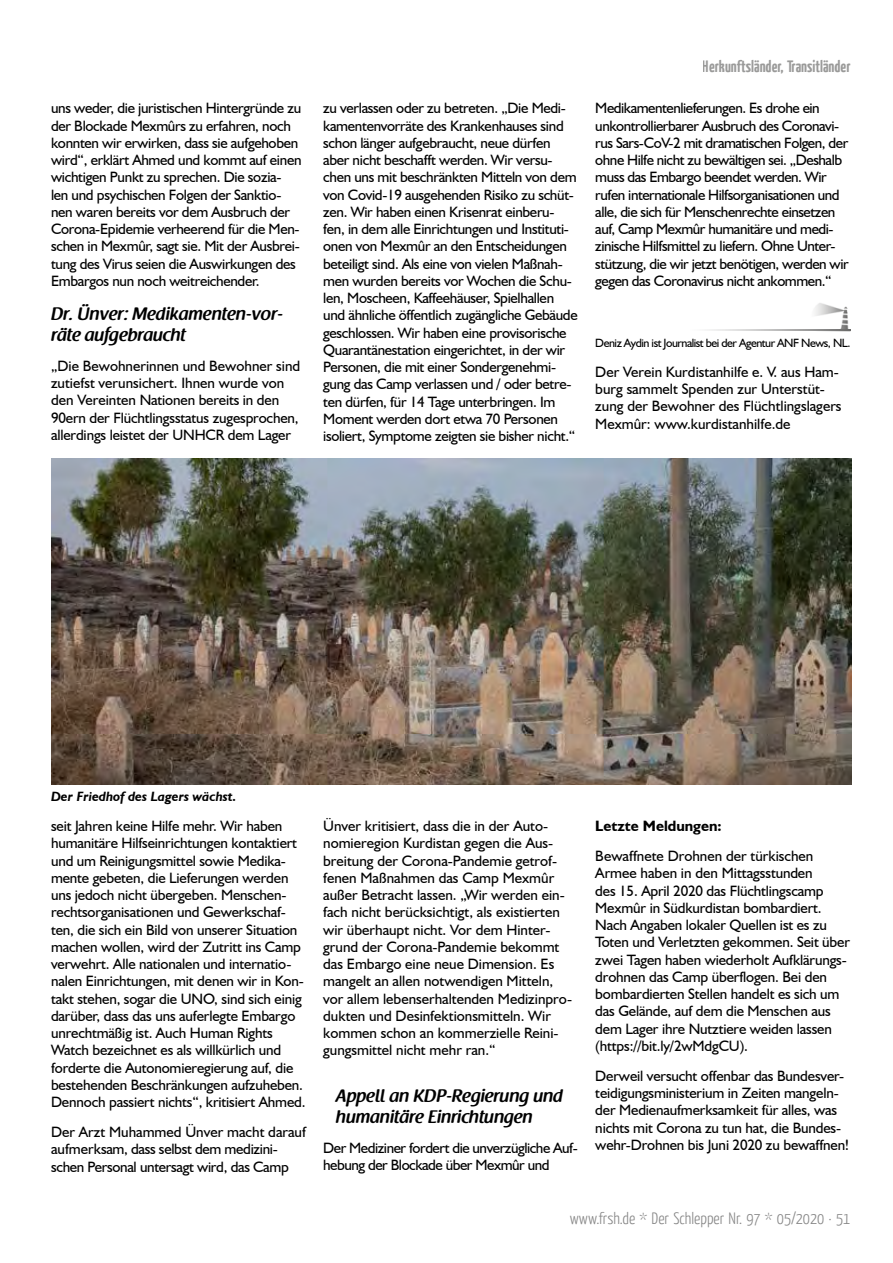
<style>
.page{position:relative;width:893px;height:1263px;background:#fff}
.page>*{position:absolute;margin:0;border:0;box-sizing:border-box;transform-origin:0 0}
.t1{font:600 18px/21px "Raspoutine";color:#000}
.t2{font:300 16.5px "Yanone Kaffeesatz";color:#878787}
.t3{font:700 16.5px "Yanone Kaffeesatz";color:#575756}
.t4{font:15px/17.2px "Humanist 521 BT";letter-spacing:-.01em;color:#000}
.t5{font:15px/17.2px "Humanist 521 BT";letter-spacing:-.03em;color:#000}
.t6{font:700 15px "Humanist 521 BT";color:#000}
.t7{font:italic 700 13.5px "Humanist 521 BT";color:#000}
.t8{font:12px "Humanist 521 BT";letter-spacing:-.04em;color:#000}
</style>
<div class="page">
<img style="left:51px;top:459px;width:800px;height:325px">
<img style="left:811px;top:303px;width:39px;height:29px">
<img style="left:709px;top:330px;width:141px;height:1px">
<p class="t4" style="left:51px;top:99px;width:252px">uns weder, die juristischen Hintergründe zu der Blockade Mexmûrs zu erfahren, noch konnten wir erwirken, dass sie aufgehoben wird“, erklärt Ahmed und kommt auf einen wichtigen Punkt zu sprechen. Die sozia&shy;len und psychischen Folgen der Sanktio&shy;nen waren bereits vor dem Ausbruch der Corona-Epidemie verheerend für die Men&shy;schen in Mexmûr, sagt sie. Mit der Ausbrei&shy;tung des Virus seien die Auswirkungen des Embargos nun noch weitreichender.</p>
<p class="t1" style="left:51px;top:303px;width:233px">Dr. Ünver: Medikamenten-vor&shy;räte aufgebraucht</p>
<p class="t4" style="left:51px;top:357px;width:251px">„Die Bewohnerinnen und Bewohner sind zutiefst verunsichert. Ihnen wurde von den Vereinten Nationen bereits in den 90ern der Flüchtlingsstatus zugesprochen, allerdings leistet der UNHCR dem Lager</p>
<p class="t4" style="left:323px;top:99px;width:256px">zu verlassen oder zu betreten. „Die Medi&shy;kamentenvorräte des Krankenhauses sind schon länger aufgebraucht, neue dürfen aber nicht beschafft werden. Wir versu&shy;chen uns mit beschränkten Mitteln von dem von Covid-19 ausgehenden Risiko zu schüt&shy;zen. Wir haben einen Krisenrat einberu&shy;fen, in dem alle Einrichtungen und Instituti&shy;onen von Mexmûr an den Entscheidungen beteiligt sind. Als eine von vielen Maßnah&shy;men wurden bereits vor Wochen die Schu&shy;len, Moscheen, Kaffeehäuser, Spielhallen und ähnliche öffentlich zugängliche Gebäude geschlossen. Wir haben eine provisorische Quarantänestation eingerichtet, in der wir Personen, die mit einer Sondergenehmi&shy;gung das Camp verlassen und / oder betre&shy;ten dürfen, für 14 Tage unterbringen. Im Moment werden dort etwa 70 Personen isoliert, Symptome zeigten sie bisher nicht.“</p>
<p class="t3" style="left:703px;top:55px;width:149px">Herkunftsländer, Transitländer</p>
<p class="t5" style="left:595px;top:99px;width:255px">Medikamentenlieferungen. Es drohe ein unkontrollierbarer Ausbruch des Coronavi&shy;rus Sars-CoV-2 mit dramatischen Folgen, der ohne Hilfe nicht zu bewältigen sei. „Deshalb muss das Embargo beendet werden. Wir rufen internationale Hilfsorganisationen und alle, die sich für Menschenrechte einsetzen auf, Camp Mexmûr humanitäre und medi&shy;zinische Hilfsmittel zu liefern. Ohne Unter&shy;stützung, die wir jetzt benötigen, werden wir gegen das Coronavirus nicht ankommen.“</p>
<p class="t8" style="left:595px;top:335px;width:257px">Deniz Aydin ist Journalist bei der Agentur ANF News, NL.</p>
<p class="t4" style="left:595px;top:363px;width:248px">Der Verein Kurdistanhilfe e. V. aus Ham&shy;burg sammelt Spenden zur Unterstüt&shy;zung der Bewohner des Flüchtlingslagers Mexmûr: www.kurdistanhilfe.de</p>
<p class="t7" style="left:51px;top:788px;width:187px">Der Friedhof des Lagers wächst.</p>
<p class="t4" style="left:51px;top:817px;width:256px">seit Jahren keine Hilfe mehr. Wir haben humanitäre Hilfseinrichtungen kontaktiert und um Reinigungsmittel sowie Medika&shy;mente gebeten, die Lieferungen werden uns jedoch nicht übergeben. Menschen&shy;rechtsorganisationen und Gewerkschaf&shy;ten, die sich ein Bild von unserer Situation machen wollen, wird der Zutritt ins Camp verwehrt. Alle nationalen und internatio&shy;nalen Einrichtungen, mit denen wir in Kon&shy;takt stehen, sogar die UNO, sind sich einig darüber, dass das uns auferlegte Embargo unrechtmäßig ist. Auch Human Rights Watch bezeichnet es als willkürlich und forderte die Autonomieregierung auf, die bestehenden Beschränkungen aufzuheben.<br>Dennoch passiert nichts“, kritisiert Ahmed.</p>
<p class="t4" style="left:51px;top:1123px;width:257px">Der Arzt Muhammed Ünver macht darauf aufmerksam, dass selbst dem medizini&shy;schen Personal untersagt wird, das Camp</p>
<p class="t4" style="left:323px;top:817px;width:251px">Ünver kritisiert, dass die in der Auto&shy;nomieregion Kurdistan gegen die Aus&shy;breitung der Corona-Pandemie getrof&shy;fenen Maßnahmen das Camp Mexmûr außer Betracht lassen. „Wir werden ein&shy;fach nicht berücksichtigt, als existierten wir überhaupt nicht. Vor dem Hinter&shy;grund der Corona-Pandemie bekommt das Embargo eine neue Dimension. Es mangelt an allen notwendigen Mitteln, vor allem lebenserhaltenden Medizinpro&shy;dukten und Desinfektionsmitteln. Wir kommen schon an kommerzielle Reini&shy;gungsmittel nicht mehr ran.“</p>
<p class="t1" style="left:336px;top:1085px;width:229px">Appell an KDP-Regierung und humanitäre Einrichtungen</p>
<p class="t5" style="left:323px;top:1139px;width:256px">Der Mediziner fordert die unverzügliche Auf&shy;hebung der Blockade über Mexmûr und</p>
<p class="t6" style="left:595px;top:817px;width:128px">Letzte Meldungen:</p>
<p class="t4" style="left:595px;top:847px;width:256px">Bewaffnete Drohnen der türkischen Armee haben in den Mittagsstunden<br>des 15. April 2020 das Flüchtlingscamp Mexmûr in Südkurdistan bombardiert.<br>Nach Angaben lokaler Quellen ist es zu Toten und Verletzten gekommen. Seit über zwei Tagen haben wiederholt Aufklärungs&shy;drohnen das Camp überflogen. Bei den bombardierten Stellen handelt es sich um das Gelände, auf dem die Menschen aus dem Lager ihre Nutztiere weiden lassen (https://bit.ly/2wMdgCU).</p>
<p class="t4" style="left:595px;top:1067px;width:255px">Derweil versucht offenbar das Bundesver&shy;teidigungsministerium in Zeiten mangeln&shy;der Medienaufmerksamkeit für alles, was nichts mit Corona zu tun hat, die Bundes&shy;wehr-Drohnen bis Juni 2020 zu bewaffnen!</p>
<p class="t2" style="left:570px;top:1208px;width:282px">www.frsh.de * Der Schlepper Nr. 97 * 05/2020 · 51</p>
</div>
